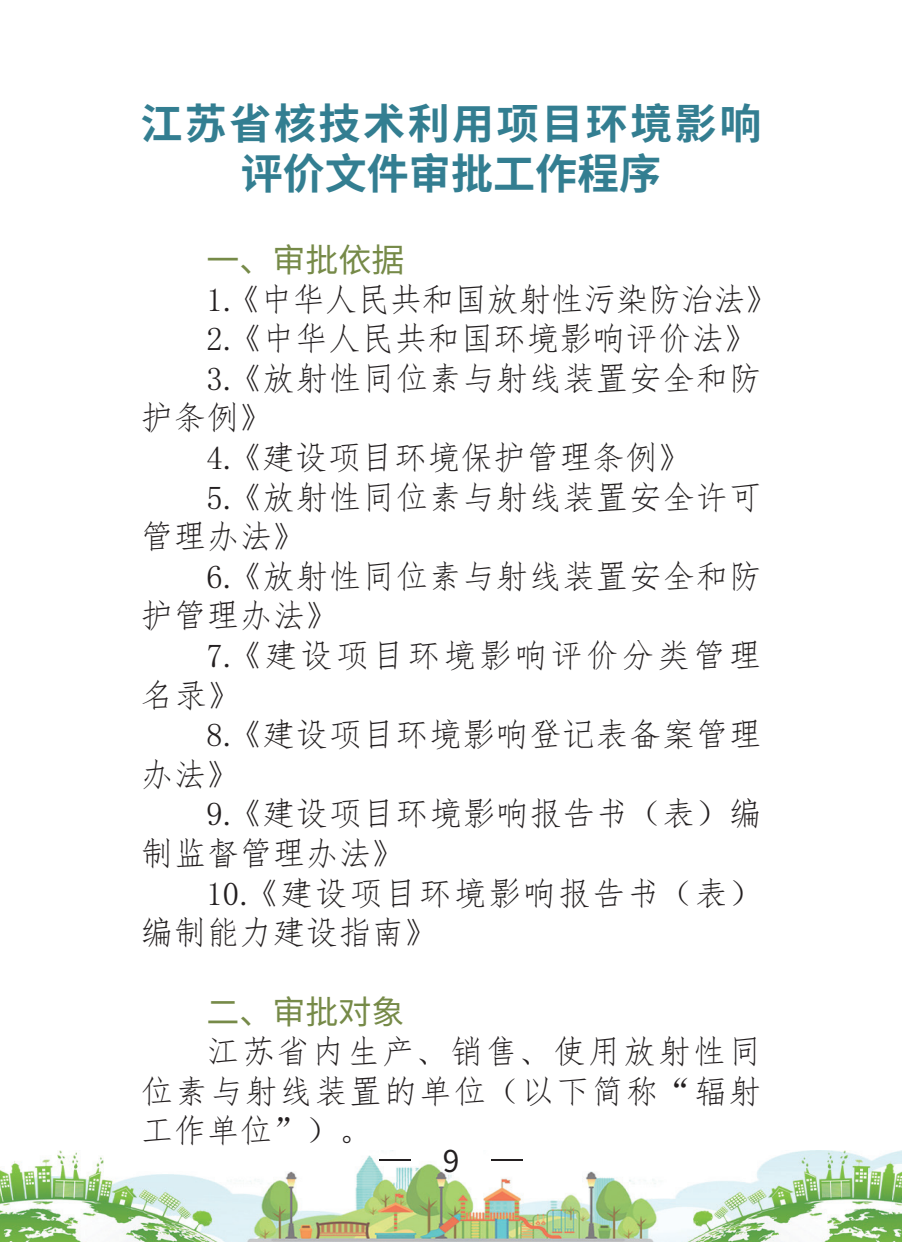
<style>
.page{position:relative;width:902px;height:1242px;background:#fff}
.page>*{position:absolute;margin:0;border:0;box-sizing:border-box;transform-origin:0 0}
.章{font:700 42px/50.4px "Source Han Sans CN";letter-spacing:.06em;color:#337e91;text-align:center}
.段落样式1{font:33px/39.6px "Fang Song";letter-spacing:.01em;color:#231f20}
.段落样式1-2{font:33px/39.6px "Fang Song";letter-spacing:.05em;color:#231f20}
.段落样式1-3{font:33px/39.6px "Fang Song";letter-spacing:.08em;color:#231f20}
.段落样式1-4{font:33px "Fang Song";letter-spacing:-.02em;color:#231f20}
.段落样式1-5{font:33px "Source Han Sans CN";color:#768a48}
.t1{font:30px "Source Han Sans CN";color:#231f20}
</style>
<div class="page">
<img style="left:0;top:1150px;width:901px;height:92px">
<hr style="left:380px;top:1159px;width:31px;height:2px;background:#231f20">
<hr style="left:491px;top:1159px;width:31px;height:2px;background:#231f20">
<p class="章" style="left:140px;top:99px;width:622px">江苏省核技术利用项目环境影响评价文件审批工作程序</p>
<p class="段落样式1-5" style="left:206px;top:241px;width:199px">一、审批依据</p>
<p class="段落样式1-4" style="left:206px;top:282px;width:573px">1.《中华人民共和国放射性污染防治法》</p>
<p class="段落样式1" style="left:206px;top:319px;width:552px">2.《中华人民共和国环境影响评价法》</p>
<p class="段落样式1" style="left:140px;top:358px;width:622px;text-indent:66px">3.《放射性同位素与射线装置安全和防护条例》</p>
<p class="段落样式1" style="left:206px;top:438px;width:486px">4.《建设项目环境保护管理条例》</p>
<p class="段落样式1" style="left:140px;top:477px;width:622px;text-indent:66px">5.《放射性同位素与射线装置安全许可管理办法》</p>
<p class="段落样式1" style="left:140px;top:556px;width:622px;text-indent:66px">6.《放射性同位素与射线装置安全和防护管理办法》</p>
<p class="段落样式1-3" style="left:140px;top:636px;width:622px;text-indent:66px">7.《建设项目环境影响评价分类管理名录》</p>
<p class="段落样式1" style="left:140px;top:715px;width:622px;text-indent:66px">8.《建设项目环境影响登记表备案管理办法》</p>
<p class="段落样式1" style="left:140px;top:794px;width:622px;text-indent:66px">9.《建设项目环境影响报告书（表）编制监督管理办法》</p>
<p class="段落样式1-2" style="left:140px;top:873px;width:622px;text-indent:66px">10.《建设项目环境影响报告书（表）编制能力建设指南》</p>
<p class="段落样式1-5" style="left:206px;top:993px;width:199px">二、审批对象</p>
<p class="段落样式1" style="left:140px;top:1032px;width:622px;text-align:justify;text-indent:66px">江苏省内生产、销售、使用放射性同位素与射线装置的单位（以下简称“辐射工作单位”）。</p>
<p class="t1" style="left:442px;top:1144px;width:18px">9</p>
</div>
